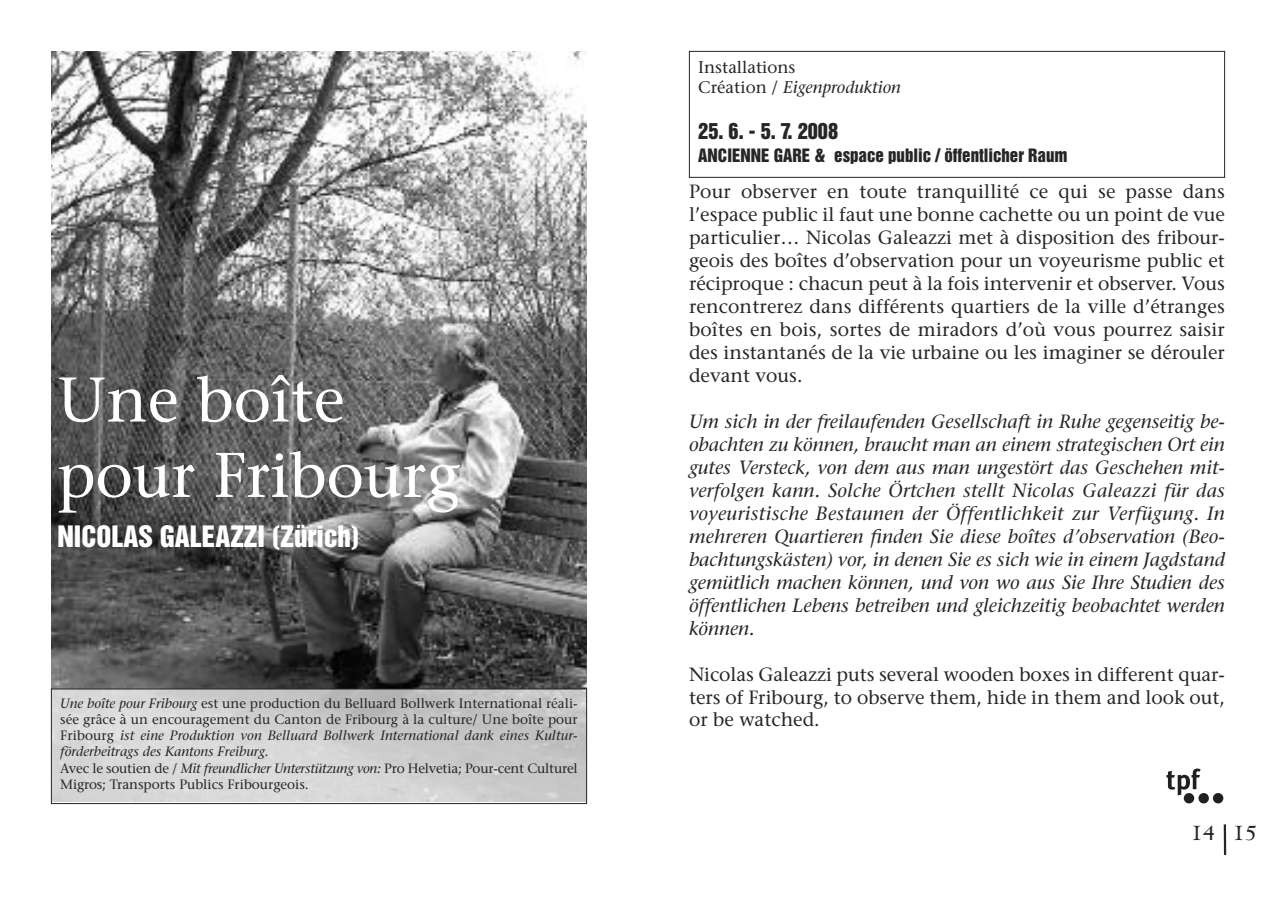
<style>
.page{position:relative;width:1276px;height:906px;background:#fff}
.page>*{position:absolute;margin:0;border:0;box-sizing:border-box;transform-origin:0 0}
.t1{font:500 62.77px/75.4px "Stone Serif Std";color:#fff}
.t2{font:27px "Helvetica Inserat LT Std";color:#fff}
.t3{font:24.75px "Goudy Modern MT Std";color:#272627}
.t4{font:20.25px "Helvetica Inserat LT Std";color:#272627}
.t5{font:500 19.12px/22.9px "Stone Serif Std";color:#272627;text-align:justify}
.t6{font:italic 500 19.12px/22.9px "Stone Serif Std";color:#272627;text-align:justify}
.t7{font:16.88px "Helvetica Inserat LT Std";color:#272627}
.t8{font:500 16.88px/20.2px "Stone Serif Std";color:#272627}
.t9{font:500 13.5px/16.2px "Stone Serif Std";color:#272627}
.s1{font-style:italic}
</style>
<div class="page">
<hr style="left:1223px;top:824px;width:3px;height:31px;background:#272627">
<img style="left:51px;top:51px;width:536px;height:637px">
<div style="left:689px;top:51px;width:536px;height:127px;border:1px solid #272627"></div>
<div style="left:51px;top:688px;width:536px;height:116px;border:1px solid #272627"></div>
<div style="left:1183px;top:793px;width:11px;height:10px;background:#231f20;border-radius:50%"></div>
<div style="left:1198px;top:793px;width:11px;height:10px;background:#231f20;border-radius:50%"></div>
<div style="left:1213px;top:793px;width:10px;height:10px;background:#231f20;border-radius:50%"></div>
<svg style="left:1166px;top:768px;width:34px;height:27px"></svg>
<h1 class="t1" style="left:57px;top:368px;width:404px">Une boîte pour Fribourg</h1>
<h2 class="t2" style="left:57px;top:525px;width:304px">NICOLAS GALEAZZI (Zürich)</h2>
<p class="t9" style="left:60px;top:696px;width:519px"><span class="s1">Une boîte pour Fribourg</span> est une production du Belluard Bollwerk International réali&shy;sée grâce à un encouragement du Canton de Fribourg à la culture/ Une boîte pour Fribourg <span class="s1">ist eine Produktion von Belluard Bollwerk International dank eines Kultur&shy;förderbeitrags des Kantons Freiburg.<br></span>Avec le soutien de / <span class="s1">Mit freundlicher Unterstützung von:</span> Pro Helvetia; Pour-cent Culturel Migros; Transports Publics Fribourgeois.</p>
<p class="t8" style="left:698px;top:58px;width:204px">Installations<br>Création / <span class="s1">Eigenproduktion</span></p>
<p class="t4" style="left:698px;top:123px;width:141px">25. 6. - 5. 7. 2008</p>
<p class="t7" style="left:698px;top:149px;width:371px">ANCIENNE GARE &amp; espace public / öffentlicher Raum</p>
<p class="t5" style="left:689px;top:182px;width:537px">Pour observer en toute tranquillité ce qui se passe dans l’espace public il faut une bonne cachette ou un point de vue particulier… Nicolas Galeazzi met à disposition des fribour&shy;geois des boîtes d’observation pour un voyeurisme public et réciproque : chacun peut à la fois intervenir et observer. Vous rencontrerez dans différents quartiers de la ville d’étranges boîtes en bois, sortes de miradors d’où vous pourrez saisir des instantanés de la vie urbaine ou les imaginer se dérouler devant vous.</p>
<p class="t6" style="left:689px;top:412px;width:537px">Um sich in der freilaufenden Gesellschaft in Ruhe gegenseitig be&shy;obachten zu können, braucht man an einem strategischen Ort ein gutes Versteck, von dem aus man ungestört das Geschehen mit&shy;verfolgen kann. Solche Örtchen stellt Nicolas Galeazzi für das voyeuristische Bestaunen der Öffentlichkeit zur Verfügung. In mehreren Quartieren finden Sie diese boîtes d’observation (Beo&shy;bachtungskästen) vor, in denen Sie es sich wie in einem Jagdstand gemütlich machen können, und von wo aus Sie Ihre Studien des öffentlichen Lebens betreiben und gleichzeitig beobachtet werden können.</p>
<p class="t5" style="left:689px;top:664px;width:537px">Nicolas Galeazzi puts several wooden boxes in different quar&shy;ters of Fribourg, to observe them, hide in them and look out, or be watched.</p>
<p class="t3" style="left:1191px;top:824px;width:67px">14 15</p>
</div>
